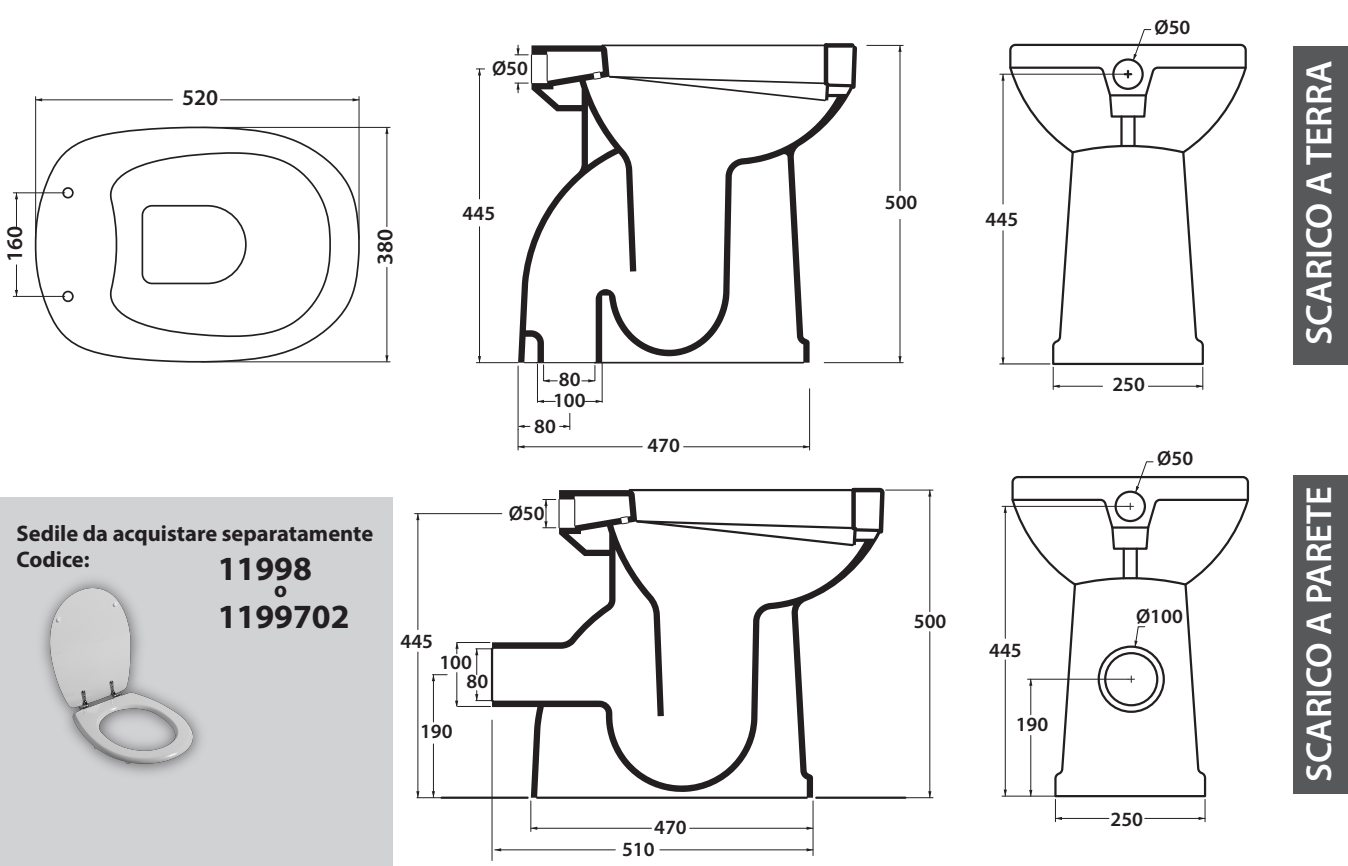
<style>
.page{position:relative;width:1348px;height:866px;background:#fff}
.page>*{position:absolute;margin:0;border:0;box-sizing:border-box;transform-origin:0 0}
.t1{font:600 37.12px "Myriad Pro";color:#fff}
.t2{font:600 36.23px "Myriad Pro";color:#fff}
.t3{font:700 33.98px/48.6px "Myriad Pro";color:#231f20}
.t4{font:700 22.5px/25.2px "Myriad Pro";color:#231f20}
.t5{font:600 22.5px "Myriad Pro";color:#231f20}
.t6{font:600 20.25px/21.8px "Myriad Pro";color:#231f20}
</style>
<div class="page">
<div style="left:0;top:497px;width:392px;height:368px;background:#d1d2d4"></div>
<hr style="left:35px;top:96px;width:1px;height:143px;background:#231f20">
<hr style="left:359px;top:96px;width:1px;height:143px;background:#231f20">
<hr style="left:36px;top:99px;width:137px;height:1px;background:#231f20">
<hr style="left:220px;top:99px;width:139px;height:1px;background:#231f20">
<svg style="left:36px;top:98px;width:6px;height:3px"></svg>
<svg style="left:353px;top:98px;width:6px;height:3px"></svg>
<hr style="left:201px;top:127px;width:189px;height:1px;background:#231f20">
<hr style="left:201px;top:361px;width:189px;height:1px;background:#231f20">
<hr style="left:386px;top:267px;width:1px;height:94px;background:#231f20">
<hr style="left:386px;top:127px;width:1px;height:99px;background:#231f20">
<svg style="left:385px;top:355px;width:4px;height:6px"></svg>
<svg style="left:385px;top:127px;width:4px;height:7px"></svg>
<svg style="left:35px;top:125px;width:325px;height:238px"></svg>
<svg style="left:108px;top:151px;width:224px;height:187px"></svg>
<hr style="left:13px;top:192px;width:52px;height:1px;background:#231f20">
<hr style="left:13px;top:296px;width:52px;height:1px;background:#231f20">
<hr style="left:16px;top:265px;width:1px;height:31px;background:#231f20">
<hr style="left:16px;top:193px;width:1px;height:33px;background:#231f20">
<hr style="left:824px;top:362px;width:79px;height:1px;background:#231f20">
<hr style="left:867px;top:45px;width:36px;height:1px;background:#231f20">
<hr style="left:900px;top:219px;width:1px;height:143px;background:#231f20">
<hr style="left:900px;top:45px;width:1px;height:146px;background:#231f20">
<svg style="left:898px;top:356px;width:4px;height:6px"></svg>
<svg style="left:898px;top:45px;width:4px;height:7px"></svg>
<hr style="left:1000px;top:74px;width:125px;height:1px;background:#231f20">
<hr style="left:1000px;top:363px;width:50px;height:1px;background:#231f20">
<svg style="left:1001px;top:29px;width:246px;height:360px"></svg>
<hr style="left:886px;top:489px;width:47px;height:1px;background:#231f20">
<hr style="left:929px;top:631px;width:1px;height:166px;background:#231f20">
<hr style="left:929px;top:490px;width:1px;height:121px;background:#231f20">
<svg style="left:905px;top:790px;width:27px;height:7px"></svg>
<svg style="left:928px;top:490px;width:3px;height:6px"></svg>
<hr style="left:530px;top:800px;width:1px;height:31px;background:#231f20">
<hr style="left:492px;top:719px;width:1px;height:141px;background:#231f20">
<hr style="left:813px;top:800px;width:1px;height:55px;background:#231f20">
<hr style="left:531px;top:827px;width:120px;height:1px;background:#231f20">
<hr style="left:690px;top:827px;width:123px;height:1px;background:#231f20">
<svg style="left:531px;top:826px;width:6px;height:3px"></svg>
<svg style="left:807px;top:826px;width:6px;height:3px"></svg>
<hr style="left:816px;top:796px;width:89px;height:2px;background:#231f20">
<hr style="left:537px;top:796px;width:270px;height:2px;background:#231f20">
<hr style="left:442px;top:796px;width:86px;height:2px;background:#231f20">
<hr style="left:433px;top:743px;width:1px;height:54px;background:#231f20">
<hr style="left:433px;top:674px;width:1px;height:47px;background:#231f20">
<hr style="left:456px;top:672px;width:1px;height:33px;background:#231f20">
<svg style="left:432px;top:674px;width:15px;height:6px"></svg>
<svg style="left:455px;top:642px;width:4px;height:11px"></svg>
<hr style="left:457px;top:641px;width:33px;height:1px;background:#231f20">
<hr style="left:457px;top:705px;width:33px;height:1px;background:#231f20">
<hr style="left:415px;top:513px;width:87px;height:1px;background:#231f20">
<hr style="left:417px;top:651px;width:1px;height:146px;background:#231f20">
<hr style="left:417px;top:513px;width:1px;height:116px;background:#231f20">
<svg style="left:416px;top:790px;width:26px;height:7px"></svg>
<svg style="left:416px;top:513px;width:3px;height:7px"></svg>
<svg style="left:475px;top:43px;width:412px;height:664px"></svg>
<hr style="left:630px;top:488px;width:224px;height:3px;background:#231f20">
<svg style="left:492px;top:528px;width:389px;height:269px"></svg>
<hr style="left:558px;top:499px;width:2px;height:28px;background:#231f20">
<hr style="left:1002px;top:505px;width:125px;height:1px;background:#231f20">
<hr style="left:1002px;top:795px;width:53px;height:1px;background:#231f20">
<svg style="left:1004px;top:461px;width:246px;height:360px"></svg>
<div style="left:1104px;top:651px;width:54px;height:55px;border:2px solid #231f20;border-radius:50%"></div>
<div style="left:1098px;top:645px;width:67px;height:67px;border:2px solid #231f20;border-radius:50%"></div>
<hr style="left:495px;top:849px;width:120px;height:1px;background:#231f20">
<hr style="left:660px;top:849px;width:153px;height:1px;background:#231f20">
<svg style="left:495px;top:848px;width:6px;height:3px"></svg>
<svg style="left:807px;top:847px;width:6px;height:4px"></svg>
<div style="left:1293px;top:47px;width:55px;height:317px;background:#57585a"></div>
<div style="left:1293px;top:475px;width:55px;height:318px;background:#57585a"></div>
<img style="left:42px;top:580px;width:159px;height:194px">
<img style="left:51px;top:588px;width:141px;height:175px">
<p class="t5" style="left:182px;top:83px;width:38px">520</p>
<p class="t5" style="left:0;top:262px;width:38px;rotate:-90deg">160</p>
<p class="t5" style="left:371px;top:265px;width:38px;rotate:-90deg">380</p>
<p class="t6" style="left:492px;top:57px;width:37px">Ø50</p>
<p class="t6" style="left:463px;top:201px;width:34px">445</p>
<p class="t6" style="left:553px;top:367px;width:34px">80<br>100</p>
<p class="t6" style="left:534px;top:414px;width:23px">80</p>
<p class="t4" style="left:16px;top:520px;width:358px">Sedile da acquistare separatamente<br>Codice:</p>
<p class="t4" style="left:274px;top:576px;width:14px">o</p>
<h3 class="t3" style="left:218px;top:542px;width:133px">11998<br>1199702</h3>
<p class="t6" style="left:509px;top:501px;width:37px">Ø50</p>
<p class="t6" style="left:401px;top:629px;width:34px">445</p>
<p class="t6" style="left:467px;top:651px;width:23px;line-height:19.3px;text-indent:-27px">100<br>80</p>
<p class="t6" style="left:420px;top:719px;width:34px">190</p>
<p class="t6" style="left:647px;top:433px;width:34px">470</p>
<p class="t6" style="left:622px;top:815px;width:66px;text-indent:32px">470<br>510</p>
<p class="t6" style="left:1154px;top:15px;width:37px">Ø50</p>
<p class="t6" style="left:885px;top:191px;width:34px">500</p>
<p class="t6" style="left:986px;top:207px;width:34px">445</p>
<p class="t6" style="left:914px;top:609px;width:34px">500</p>
<p class="t6" style="left:989px;top:638px;width:34px">445</p>
<p class="t6" style="left:1016px;top:712px;width:34px">190</p>
<p class="t6" style="left:1112px;top:372px;width:34px">250</p>
<p class="t6" style="left:1157px;top:446px;width:37px">Ø50</p>
<p class="t6" style="left:1136px;top:604px;width:48px">Ø100</p>
<p class="t6" style="left:1110px;top:807px;width:34px">250</p>
<h1 class="t1" style="left:1295px;top:345px;width:286px;rotate:-90deg">SCARICO A TERRA</h1>
<h2 class="t2" style="left:1296px;top:781px;width:297px;rotate:-90deg">SCARICO A PARETE</h2>
</div>
